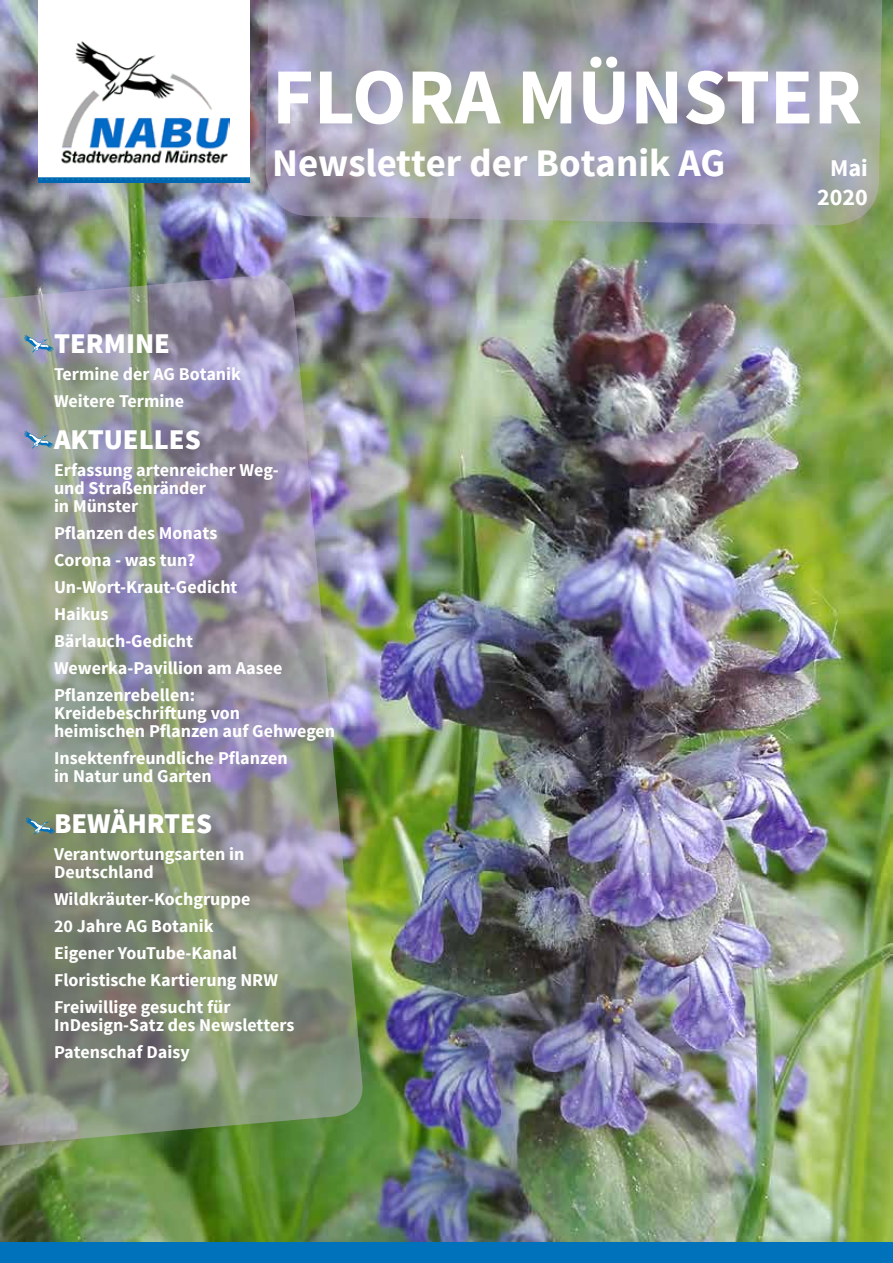
<style>
.page{position:relative;width:893px;height:1263px;background:#fff}
.page>*{position:absolute;margin:0;border:0;box-sizing:border-box;transform-origin:0 0}
.t1{font:700 79.5px "Source Sans Pro";color:#fff}
.t2{font:700 39px "Source Sans Pro";color:#fff}
.t3{font:900 28.5px "Source Sans Pro";color:#fff}
.t4{font:700 24px/28.8px "Source Sans Pro";color:#fff;text-align:center}
.t5{font:700 18px/27px "Source Sans Pro";color:#fff}
</style>
<div class="page">
<img style="left:0;top:0;width:893px;height:1242px">
<img style="left:0;top:273px;width:365px;height:882px">
<img style="left:38px;top:1px;width:212px;height:182px">
<svg style="left:265px;top:0;width:618px;height:226px;background:#9d9fa9"></svg>
<div style="left:39px;top:39px;width:211px;height:129px;background:#fff"></div>
<img style="left:61px;top:42px;width:169px;height:122px">
<svg style="left:24px;top:335px;width:30px;height:18px"></svg>
<svg style="left:24px;top:431px;width:30px;height:18px"></svg>
<svg style="left:26px;top:817px;width:30px;height:18px"></svg>
<div style="left:0;top:1242px;width:893px;height:21px;background:#0072bc"></div>
<h1 class="t1" style="left:272px;top:46px;width:592px">FLORA MÜNSTER</h1>
<h2 class="t2" style="left:272px;top:138px;width:455px">Newsletter der Botanik AG</h2>
<h3 class="t4" style="left:817px;top:155px;width:52px">Mai<br>2020</h3>
<h3 class="t3" style="left:54px;top:325px;width:117px">TERMINE</h3>
<p class="t5" style="left:54px;top:361px;width:189px">Termine der AG Botanik<br>Weitere Termine</p>
<h3 class="t3" style="left:54px;top:421px;width:148px">AKTUELLES</h3>
<p class="t5" style="left:54px;top:462px;width:226px;line-height:18px">Erfassung artenreicher Weg&shy;und Straßenränder<br>in Münster</p>
<p class="t5" style="left:54px;top:520px;width:230px">Pflanzen des Monats<br>Corona - was tun?<br>Un-Wort-Kraut-Gedicht<br>Haikus<br>Bärlauch-Gedicht<br>Wewerka-Pavillion am Aasee<br>Pflanzenrebellen:</p>
<p class="t5" style="left:54px;top:705px;width:283px;line-height:18px">Kreidebeschriftung von heimischen Pflanzen auf Gehwegen</p>
<p class="t5" style="left:54px;top:750px;width:235px;line-height:18px">Insektenfreundliche Pflanzen in Natur und Garten</p>
<h3 class="t3" style="left:54px;top:805px;width:160px">BEWÄHRTES</h3>
<p class="t5" style="left:54px;top:846px;width:192px;line-height:18px">Verantwortungsarten in<br>Deutschland</p>
<p class="t5" style="left:54px;top:886px;width:226px">Wildkräuter-Kochgruppe<br>20 Jahre AG Botanik<br>Eigener YouTube-Kanal<br>Floristische Kartierung NRW<br>Freiwillige gesucht für</p>
<p class="t5" style="left:54px;top:1012px;width:242px">InDesign-Satz des Newsletters<br>Patenschaf Daisy</p>
</div>
